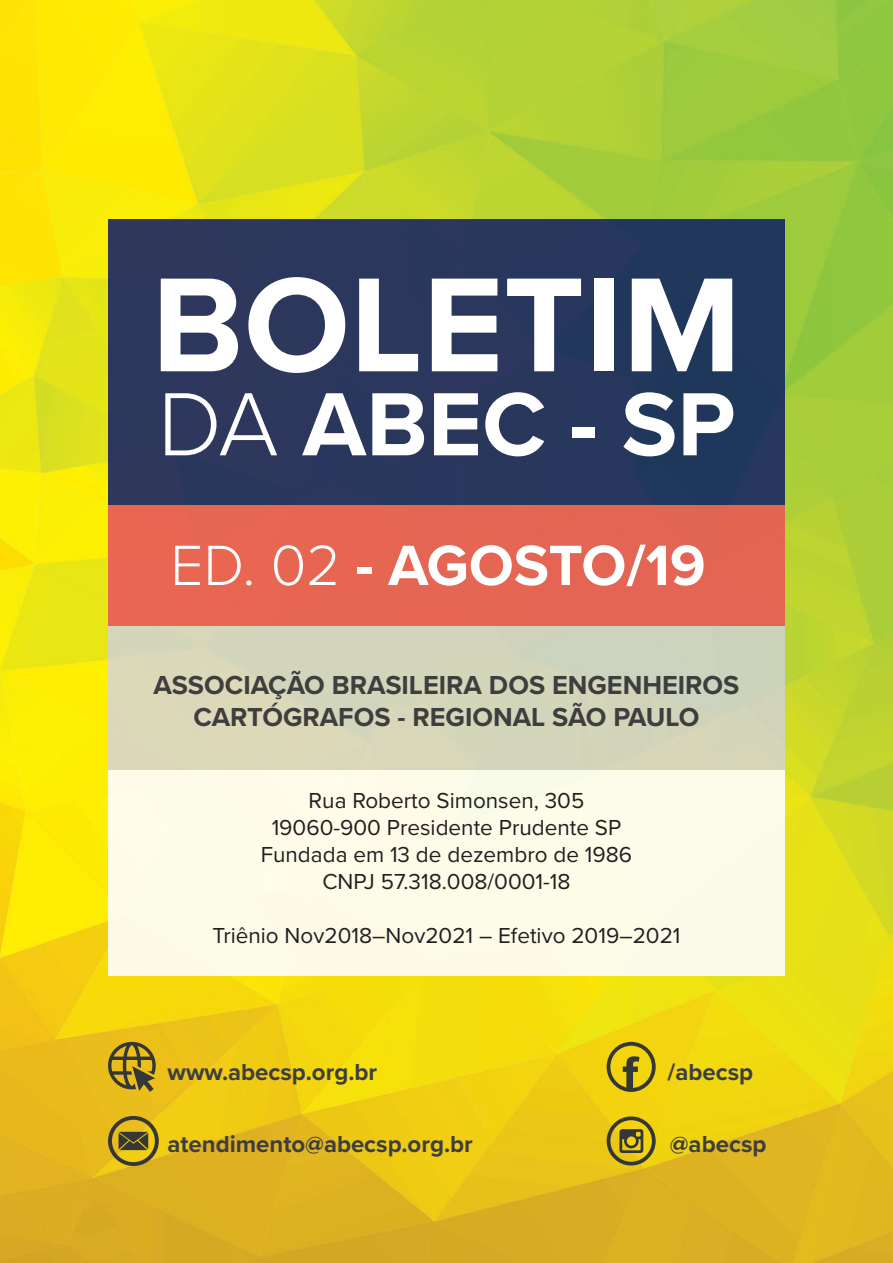
<style>
.page{position:relative;width:893px;height:1263px;background:#fff}
.page>*{position:absolute;margin:0;border:0;box-sizing:border-box;transform-origin:0 0}
.t1{font:700 138.9px "Proxima Nova";color:#fff}
.t2{font:700 93px "Proxima Nova";color:#fff}
.t3{font:700 58.8px "Proxima Nova";letter-spacing:-.005em;color:#fff}
.t4{font:700 27px/31.5px "Proxima Nova";color:#3e3e3f;text-align:center}
.t5{font:700 24px "Proxima Nova";color:#3e3e3f}
.t6{font:22.5px/27px "Proxima Nova";color:#231f20;text-align:center}
.s1{font-weight:300}
</style>
<div class="page">
<img style="left:0;top:0;width:893px;height:1263px">
<img style="left:108px;top:219px;width:677px;height:756px">
<svg style="left:108px;top:1042px;width:48px;height:50px;background:#9b8326"></svg>
<svg style="left:607px;top:1042px;width:49px;height:50px;background:#b39f1b"></svg>
<svg style="left:607px;top:1116px;width:49px;height:49px;background:#a8941f"></svg>
<svg style="left:108px;top:1116px;width:51px;height:50px;background:#a08924"></svg>
<h1 class="t1" style="left:152px;top:221px;width:591px">BOLETIM</h1>
<h2 class="t2" style="left:158px;top:355px;width:579px"><span class="s1">DA</span> ABEC - SP</h2>
<h3 class="t3" style="left:170px;top:521px;width:537px"><span class="s1">ED. 02</span> - AGOSTO/19</h3>
<p class="t4" style="left:153px;top:669px;width:587px">ASSOCIAÇÃO BRASILEIRA DOS ENGENHEIROS<br>CARTÓGRAFOS - REGIONAL SÃO PAULO</p>
<p class="t6" style="left:261px;top:786px;width:373px">Rua Roberto Simonsen, 305<br>19060-900 Presidente Prudente SP<br>Fundada em 13 de dezembro de 1986<br>CNPJ 57.318.008/0001-18</p>
<p class="t6" style="left:212px;top:921px;width:470px">Triênio Nov2018–Nov2021 – Efetivo 2019–2021</p>
<p class="t5" style="left:168px;top:1054px;width:211px">www.abecsp.org.br</p>
<p class="t5" style="left:668px;top:1054px;width:87px">/abecsp</p>
<p class="t5" style="left:168px;top:1126px;width:307px">atendimento@abecsp.org.br</p>
<p class="t5" style="left:670px;top:1126px;width:98px">@abecsp</p>
</div>
